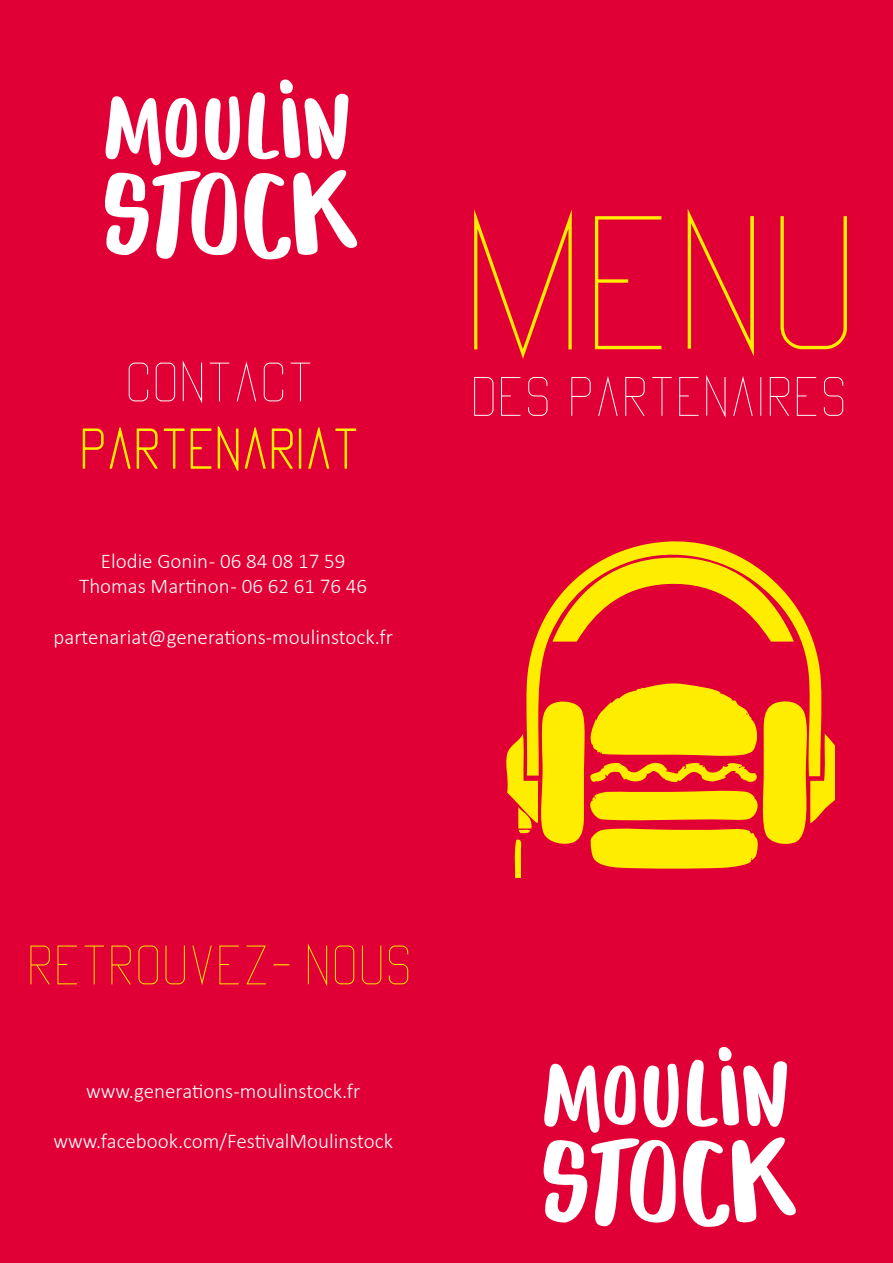
<style>
.page{position:relative;width:893px;height:1263px;background:#e10036}
.page>*{position:absolute;margin:0;border:0;box-sizing:border-box;transform-origin:0 0}
.t1{font:190.5px "Vanadine";color:#ffed00}
.t2{font:55.5px "Vanadine";color:#fff}
.t3{font:55.5px "Vanadine";color:#ffed00}
.t4{font:300 21px/25.2px "Calibri";color:#fff;text-align:center}
</style>
<div class="page">
<svg style="left:543px;top:1047px;width:253px;height:180px"></svg>
<svg style="left:104px;top:79px;width:254px;height:181px"></svg>
<svg style="left:82px;top:426px;width:211px;height:45px"></svg>
<div style="left:299px;top:428px;width:2px;height:41px;border:2px solid #ffed00"></div>
<svg style="left:308px;top:427px;width:49px;height:42px"></svg>
<svg style="left:506px;top:541px;width:329px;height:337px"></svg>
<h2 class="t2" style="left:129px;top:350px;width:190px">contact</h2>
<p class="t4" style="left:79px;top:548px;width:289px">Elodie Gonin - 06 84 08 17 59<br>Thomas Martinon - 06 62 61 76 46</p>
<p class="t4" style="left:54px;top:624px;width:341px">partenariat@generations-moulinstock.fr</p>
<h1 class="t1" style="left:474px;top:172px;width:400px">Menu</h1>
<h2 class="t2" style="left:474px;top:364px;width:378px">des partenaires</h2>
<h2 class="t3" style="left:30px;top:933px;width:387px">retrouvez- nous</h2>
<p class="t4" style="left:86px;top:1078px;width:276px">www.generations-moulinstock.fr</p>
<p class="t4" style="left:54px;top:1128px;width:341px">www.facebook.com/FestivalMoulinstock</p>
</div>
